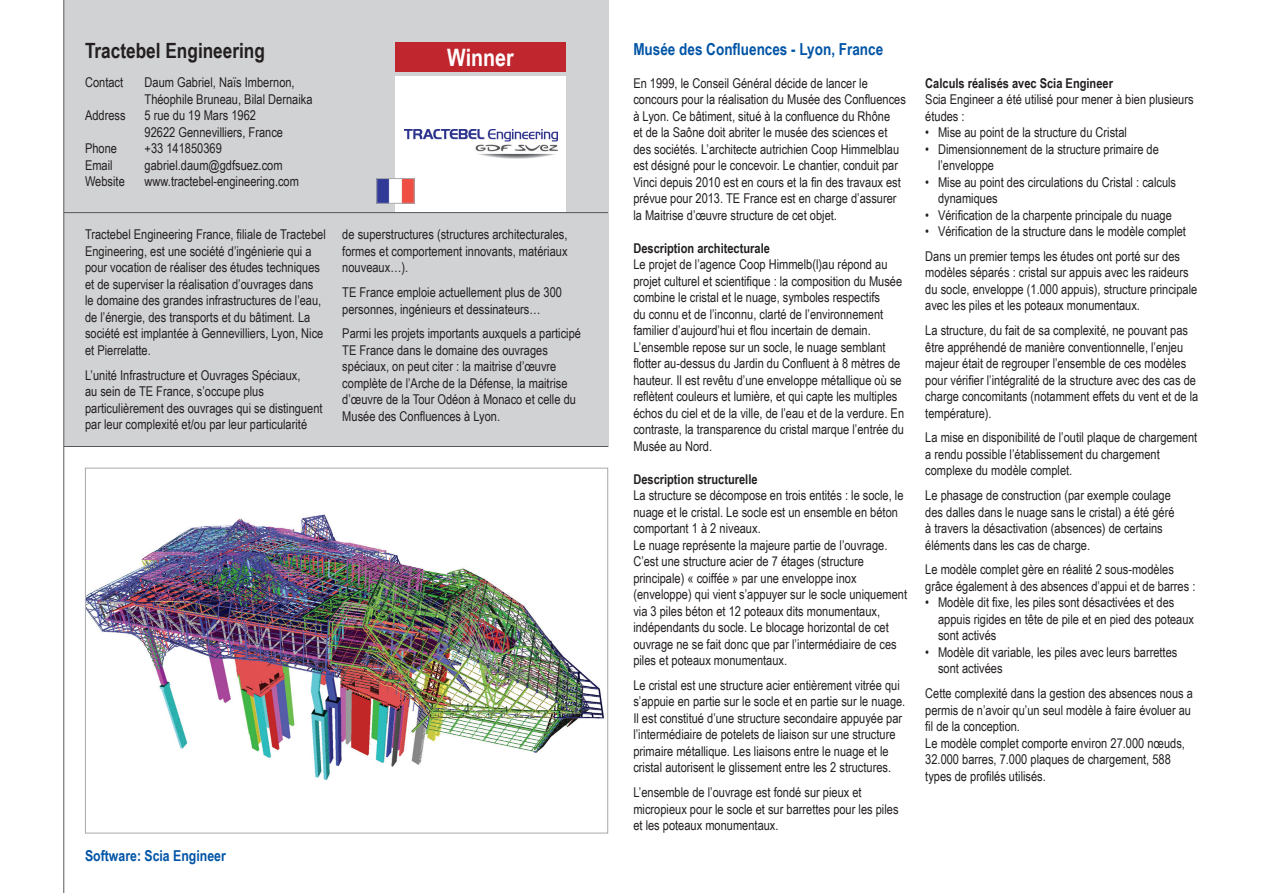
<style>
.page{position:relative;width:1263px;height:893px;background:#fff}
.page>*{position:absolute;margin:0;border:0;box-sizing:border-box;transform-origin:0 0}
.t1{font:700 24px "Arial Narrow";color:#fff}
.Company_Name{font:700 21px "Arial Narrow";color:#231f20}
.Project_Title{font:700 16.5px "Arial Narrow";color:#0154a6}
.Software_Used{font:700 15px "Arial Narrow";color:#0154a6}
.Project_Text{font:13.5px/16.5px "Arial Narrow";color:#231f20}
.Project_Text_White{font:13.5px/16.5px "Arial Narrow";color:#231f20}
.Company_Description{font:13.5px/16.5px "Arial Narrow";color:#231f20}
.Project_Text_Indent{font:13.5px/16.5px "Arial Narrow";color:#231f20}
.Company_Contact{font:13.5px/16.5px "Arial Narrow";color:#231f20}
.Project_Title_Text{font:700 13.5px "Arial Narrow";color:#231f20}
</style>
<div class="page">
<div style="left:64px;top:0;width:544px;height:446px;background:#d1d2d4"></div>
<hr style="left:63px;top:0;width:1px;height:893px;background:#57585a">
<hr style="left:64px;top:212px;width:544px;height:1px;background:#57585a">
<hr style="left:64px;top:446px;width:544px;height:1px;background:#57585a">
<svg style="left:395px;top:77px;width:171px;height:135px"></svg>
<img style="left:404px;top:129px;width:153px;height:30px">
<img style="left:87px;top:514px;width:517px;height:266px">
<img style="left:378px;top:180px;width:35px;height:22px">
<div style="left:376px;top:178px;width:39px;height:26px;border:1px solid #a8a9ad"></div>
<div style="left:395px;top:43px;width:171px;height:29px;background:#c0262d"></div>
<p class="Company_Name" style="left:85px;top:35px;width:181px">Tractebel Engineering</p>
<p class="Company_Contact" style="left:85px;top:74px;width:40px">Contact</p>
<p class="Company_Contact" style="left:145px;top:74px;width:169px">Daum Gabriel, Naïs Imbernon,<br>Théophile Bruneau, Bilal Dernaika</p>
<p class="Company_Contact" style="left:85px;top:107px;width:42px">Address</p>
<p class="Company_Contact" style="left:145px;top:107px;width:113px">5 rue du 19 Mars 1962</p>
<p class="Company_Contact" style="left:145px;top:123px;width:140px">92622 Gennevilliers, France</p>
<p class="Company_Contact" style="left:85px;top:140px;width:34px">Phone</p>
<p class="Company_Contact" style="left:145px;top:140px;width:79px">+33 141850369</p>
<p class="Company_Contact" style="left:85px;top:156px;width:29px">Email</p>
<p class="Company_Contact" style="left:145px;top:156px;width:139px">gabriel.daum@gdfsuez.com</p>
<p class="Company_Contact" style="left:85px;top:173px;width:41px">Website</p>
<p class="Company_Contact" style="left:145px;top:173px;width:156px">www.tractebel-engineering.com</p>
<p class="Company_Description" style="left:85px;top:226px;width:242px">Tractebel Engineering France, filiale de Tractebel Engineering, est une société d’ingénierie qui a pour vocation de réaliser des études techniques et de superviser la réalisation d’ouvrages dans<br>le domaine des grandes infrastructures de l’eau, de l’énergie, des transports et du bâtiment. La société est implantée à Gennevilliers, Lyon, Nice et Pierrelatte.</p>
<p class="Company_Description" style="left:85px;top:366px;width:239px">L’unité Infrastructure et Ouvrages Spéciaux,<br>au sein de TE France, s’occupe plus particulièrement des ouvrages qui se distinguent par leur complexité et/ou par leur particularité</p>
<p class="t1" style="left:447px;top:40px;width:68px">Winner</p>
<p class="Company_Description" style="left:342px;top:226px;width:227px;text-align:justify">de superstructures (structures architecturales, formes et comportement innovants, matériaux nouveaux…).</p>
<p class="Company_Description" style="left:342px;top:284px;width:221px">TE France emploie actuellement plus de 300 personnes, ingénieurs et dessinateurs…</p>
<p class="Company_Description" style="left:342px;top:325px;width:240px">Parmi les projets importants auxquels a participé TE France dans le domaine des ouvrages spéciaux, on peut citer : la maitrise d’œuvre complète de l’Arche de la Défense, la maitrise d’œuvre de la Tour Odéon à Monaco et celle du Musée des Confluences à Lyon.</p>
<p class="Software_Used" style="left:85px;top:845px;width:142px">Software: Scia Engineer</p>
<p class="Project_Title" style="left:633px;top:36px;width:251px">Musée des Confluences - Lyon, France</p>
<p class="Project_Text" style="left:633px;top:74px;width:274px">En 1999, le Conseil Général décide de lancer le concours pour la réalisation du Musée des Confluences à Lyon. Ce bâtiment, situé à la confluence du Rhône<br>et de la Saône doit abriter le musée des sciences et des sociétés. L’architecte autrichien Coop Himmelblau est désigné pour le concevoir. Le chantier, conduit par Vinci depuis 2010 est en cours et la fin des travaux est prévue pour 2013. TE France est en charge d’assurer la Maitrise d’œuvre structure de cet objet.</p>
<p class="Project_Title_Text" style="left:633px;top:238px;width:138px">Description architecturale</p>
<p class="Project_Text" style="left:633px;top:256px;width:272px">Le projet de l’agence Coop Himmelb(l)au répond au projet culturel et scientifique : la composition du Musée combine le cristal et le nuage, symboles respectifs<br>du connu et de l’inconnu, clarté de l’environnement familier d’aujourd’hui et flou incertain de demain.<br>L’ensemble repose sur un socle, le nuage semblant flotter au-dessus du Jardin du Confluent à 8 mètres de hauteur. Il est revêtu d’une enveloppe métallique où se reflètent couleurs et lumière, et qui capte les multiples échos du ciel et de la ville, de l’eau et de la verdure. En contraste, la transparence du cristal marque l’entrée du Musée au Nord.</p>
<p class="Project_Title_Text" style="left:633px;top:469px;width:126px">Description structurelle</p>
<p class="Project_Text" style="left:633px;top:487px;width:272px">La structure se décompose en trois entités : le socle, le nuage et le cristal. Le socle est un ensemble en béton comportant 1 à 2 niveaux.</p>
<p class="Project_Text" style="left:633px;top:536px;width:275px">Le nuage représente la majeure partie de l’ouvrage.<br>C’est une structure acier de 7 étages (structure principale) « coiffée » par une enveloppe inox (enveloppe) qui vient s’appuyer sur le socle uniquement via 3 piles béton et 12 poteaux dits monumentaux, indépendants du socle. Le blocage horizontal de cet ouvrage ne se fait donc que par l’intermédiaire de ces piles et poteaux monumentaux.</p>
<p class="Project_Text_White" style="left:633px;top:676px;width:273px">Le cristal est une structure acier entièrement vitrée qui s’appuie en partie sur le socle et en partie sur le nuage.<br>Il est constitué d’une structure secondaire appuyée par l’intermédiaire de potelets de liaison sur une structure primaire métallique. Les liaisons entre le nuage et le cristal autorisent le glissement entre les 2 structures.</p>
<p class="Project_Text_White" style="left:633px;top:784px;width:267px">L’ensemble de l’ouvrage est fondé sur pieux et micropieux pour le socle et sur barrettes pour les piles et les poteaux monumentaux.</p>
<p class="Project_Title_Text" style="left:925px;top:73px;width:189px">Calculs réalisés avec Scia Engineer</p>
<p class="Project_Text" style="left:925px;top:91px;width:270px">Scia Engineer a été utilisé pour mener à bien plusieurs études :</p>
<p class="Project_Text_Indent" style="left:925px;top:124px;width:203px">• Mise au point de la structure du Cristal</p>
<p class="Project_Text_Indent" style="left:938px;top:140px;width:222px;text-indent:-13px">• Dimensionnement de la structure primaire de l’enveloppe</p>
<p class="Project_Text_Indent" style="left:938px;top:173px;width:240px;text-indent:-13px">• Mise au point des circulations du Cristal : calculs dynamiques</p>
<p class="Project_Text_Indent" style="left:925px;top:206px;width:248px">• Vérification de la charpente principale du nuage</p>
<p class="Project_Text_Indent" style="left:925px;top:223px;width:262px">• Vérification de la structure dans le modèle complet</p>
<p class="Project_Text_White" style="left:925px;top:247px;width:273px">Dans un premier temps les études ont porté sur des modèles séparés : cristal sur appuis avec les raideurs du socle, enveloppe (1.000 appuis), structure principale avec les piles et les poteaux monumentaux.</p>
<p class="Project_Text_White" style="left:925px;top:322px;width:275px">La structure, du fait de sa complexité, ne pouvant pas être appréhendé de manière conventionnelle, l’enjeu majeur était de regrouper l’ensemble de ces modèles pour vérifier l’intégralité de la structure avec des cas de charge concomitants (notamment effets du vent et de la température).</p>
<p class="Project_Text_White" style="left:925px;top:429px;width:273px">La mise en disponibilité de l’outil plaque de chargement a rendu possible l’établissement du chargement complexe du modèle complet.</p>
<p class="Project_Text_White" style="left:925px;top:487px;width:251px">Le phasage de construction (par exemple coulage des dalles dans le nuage sans le cristal) a été géré à travers la désactivation (absences) de certains éléments dans les cas de charge.</p>
<p class="Project_Text_White" style="left:925px;top:561px;width:272px">Le modèle complet gère en réalité 2 sous-modèles grâce également à des absences d’appui et de barres :</p>
<p class="Project_Text_Indent" style="left:938px;top:594px;width:258px;text-indent:-13px">• Modèle dit fixe, les piles sont désactivées et des appuis rigides en tête de pile et en pied des poteaux sont activés</p>
<p class="Project_Text_Indent" style="left:938px;top:643px;width:241px;text-indent:-13px">• Modèle dit variable, les piles avec leurs barrettes sont activées</p>
<p class="Project_Text_White" style="left:925px;top:685px;width:269px">Cette complexité dans la gestion des absences nous a permis de n’avoir qu’un seul modèle à faire évoluer au fil de la conception.</p>
<p class="Project_Text" style="left:925px;top:734px;width:261px">Le modèle complet comporte environ 27.000 nœuds,<br>32.000 barres, 7.000 plaques de chargement, 588 types de profilés utilisés.</p>
</div>
